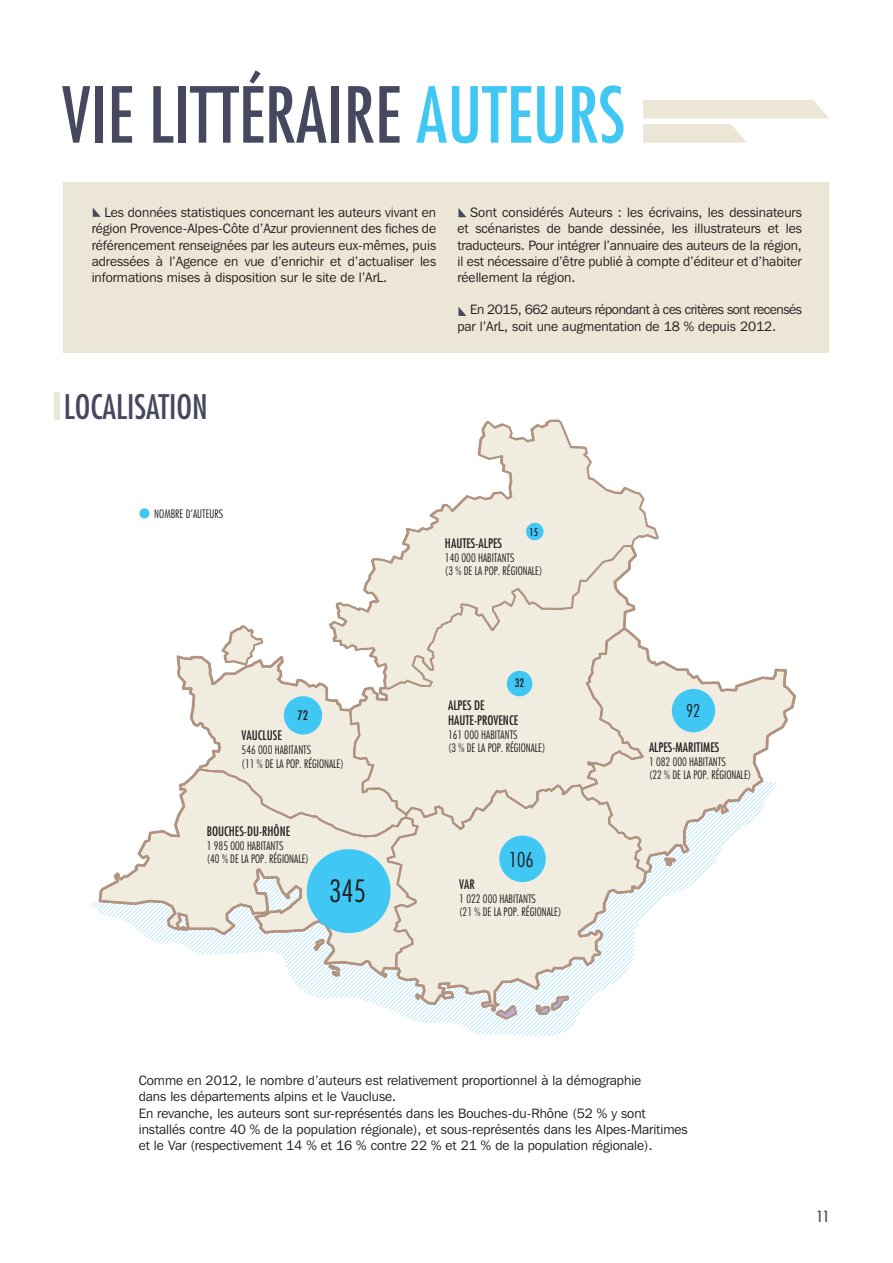
<style>
.page{position:relative;width:893px;height:1263px;background:#fff}
.page>*{position:absolute;margin:0;border:0;box-sizing:border-box;transform-origin:0 0}
.t1{font:condensed 75px "Futura Std";color:#46485f}
.t2{font:condensed 33px "Futura Std";color:#46485f}
.t3{font:300 condensed 30px "Futura Std";color:#231f20}
.t4{font:300 condensed 19.95px "Futura Std";color:#231f20}
.t5{font:300 condensed 17.1px "Futura Std";color:#231f20}
.t6{font:condensed 15px "Futura Std";color:#46485f}
.t7{font:13.5px/16.2px "Franklin Gothic IT Cby BT";color:#231f20;text-align:justify}
.t8{font:13.5px/16.2px "Franklin Gothic IT Cby BT";letter-spacing:-.03em;color:#231f20}
.t9{font:condensed 12.9px/15.5px "Futura Std";color:#231f20}
.t10{font:300 condensed 11.4px/13.6px "Futura Std";color:#231f20}
.t11{font:condensed 11.4px "Futura Std";color:#231f20}
.t12{font:condensed 10.5px "Futura Std";color:#231f20}
.s1{color:#40c7f4}
</style>
<div class="page">
<svg style="left:643px;top:100px;width:186px;height:43px"></svg>
<div style="left:64px;top:183px;width:765px;height:170px;background:#ece6d7"></div>
<svg style="left:93px;top:208px;width:8px;height:9px"></svg>
<svg style="left:458px;top:208px;width:8px;height:9px"></svg>
<svg style="left:458px;top:307px;width:8px;height:9px"></svg>
<svg style="left:330px;top:420px;width:329px;height:205px;fill:#f1ece0"></svg>
<svg style="left:741px;top:668px;width:55px;height:159px"></svg>
<svg style="left:89px;top:625px;width:652px;height:412px"></svg>
<div style="left:139px;top:508px;width:11px;height:10px;background:#40c7f4;border-radius:50%"></div>
<div style="left:307px;top:849px;width:84px;height:84px;background:#40c7f4;border-radius:50%"></div>
<div style="left:499px;top:835px;width:47px;height:47px;background:#40c7f4;border-radius:50%"></div>
<div style="left:672px;top:689px;width:43px;height:43px;background:#40c7f4;border-radius:50%"></div>
<div style="left:284px;top:696px;width:38px;height:38px;background:#40c7f4;border-radius:50%"></div>
<div style="left:507px;top:671px;width:25px;height:25px;background:#40c7f4;border-radius:50%"></div>
<div style="left:526px;top:523px;width:17px;height:17px;background:#40c7f4;border-radius:50%"></div>
<div style="left:55px;top:392px;width:5px;height:28px;background:#ece6d7"></div>
<h1 class="t1" style="left:62px;top:70px;width:565px">VIE LITTÉRAIRE <span class="s1">AUTEURS</span></h1>
<p class="t7" style="left:92px;top:204px;width:346px;text-indent:13px">Les données statistiques concernant les auteurs vivant en région Provence-Alpes-Côte d’Azur proviennent des fiches de référencement renseignées par les auteurs eux-mêmes, puis adressées à l’Agence en vue d’enrichir et d’actualiser les informations mises à disposition sur le site de l’ArL.</p>
<p class="t7" style="left:457px;top:204px;width:346px;text-indent:13px">Sont considérés Auteurs : les écrivains, les dessinateurs et scénaristes de bande dessinée, les illustrateurs et les traducteurs. Pour intégrer l’annuaire des auteurs de la région, il est nécessaire d’être publié à compte d’éditeur et d’habiter réellement la région.</p>
<p class="t8" style="left:457px;top:301px;width:346px;text-indent:13px">En 2015, 662 auteurs répondant à ces critères sont recensés par l’ArL, soit une augmentation de 18 % depuis 2012.</p>
<h2 class="t2" style="left:64px;top:387px;width:146px">LOCALISATION</h2>
<p class="t10" style="left:154px;top:507px;width:70px">NOMBRE D’AUTEURS</p>
<p class="t12" style="left:529px;top:526px;width:10px">15</p>
<p class="t9" style="left:445px;top:535px;width:59px">HAUTES-ALPES</p>
<p class="t10" style="left:445px;top:551px;width:99px">140 000 HABITANTS<br>(3 % DE LA POP. RÉGIONALE)</p>
<p class="t11" style="left:515px;top:676px;width:11px">32</p>
<p class="t9" style="left:448px;top:697px;width:72px">ALPES DE<br>HAUTE-PROVENCE</p>
<p class="t10" style="left:448px;top:728px;width:99px">161 000 HABITANTS<br>(3 % DE LA POP. RÉGIONALE)</p>
<p class="t9" style="left:297px;top:707px;width:12px">72</p>
<p class="t5" style="left:686px;top:701px;width:16px">92</p>
<p class="t9" style="left:242px;top:728px;width:42px">VAUCLUSE</p>
<p class="t10" style="left:242px;top:743px;width:104px">546 000 HABITANTS<br>(11 % DE LA POP. RÉGIONALE)</p>
<p class="t9" style="left:649px;top:739px;width:72px">ALPES-MARITIMES</p>
<p class="t10" style="left:649px;top:754px;width:104px">1 082 000 HABITANTS<br>(22 % DE LA POP. RÉGIONALE)</p>
<p class="t9" style="left:207px;top:823px;width:85px">BOUCHES-DU-RHÔNE</p>
<p class="t10" style="left:207px;top:839px;width:104px">1 985 000 HABITANTS<br>(40 % DE LA POP. RÉGIONALE)</p>
<h3 class="t3" style="left:329px;top:873px;width:39px">345</h3>
<h3 class="t4" style="left:509px;top:848px;width:26px">106</h3>
<p class="t9" style="left:459px;top:876px;width:17px">VAR</p>
<p class="t10" style="left:459px;top:891px;width:104px">1 022 000 HABITANTS<br>(21 % DE LA POP. RÉGIONALE)</p>
<p class="t7" style="left:139px;top:1072px;width:550px;text-align:left">Comme en 2012, le nombre d’auteurs est relativement proportionnel à la démographie<br>dans les départements alpins et le Vaucluse.<br>En revanche, les auteurs sont sur-représentés dans les Bouches-du-Rhône (52 % y sont installés contre 40 % de la population régionale), et sous-représentés dans les Alpes-Maritimes et le Var (respectivement 14 % et 16 % contre 22 % et 21 % de la population régionale).</p>
<p class="t6" style="left:817px;top:1208px;width:14px">11</p>
</div>
